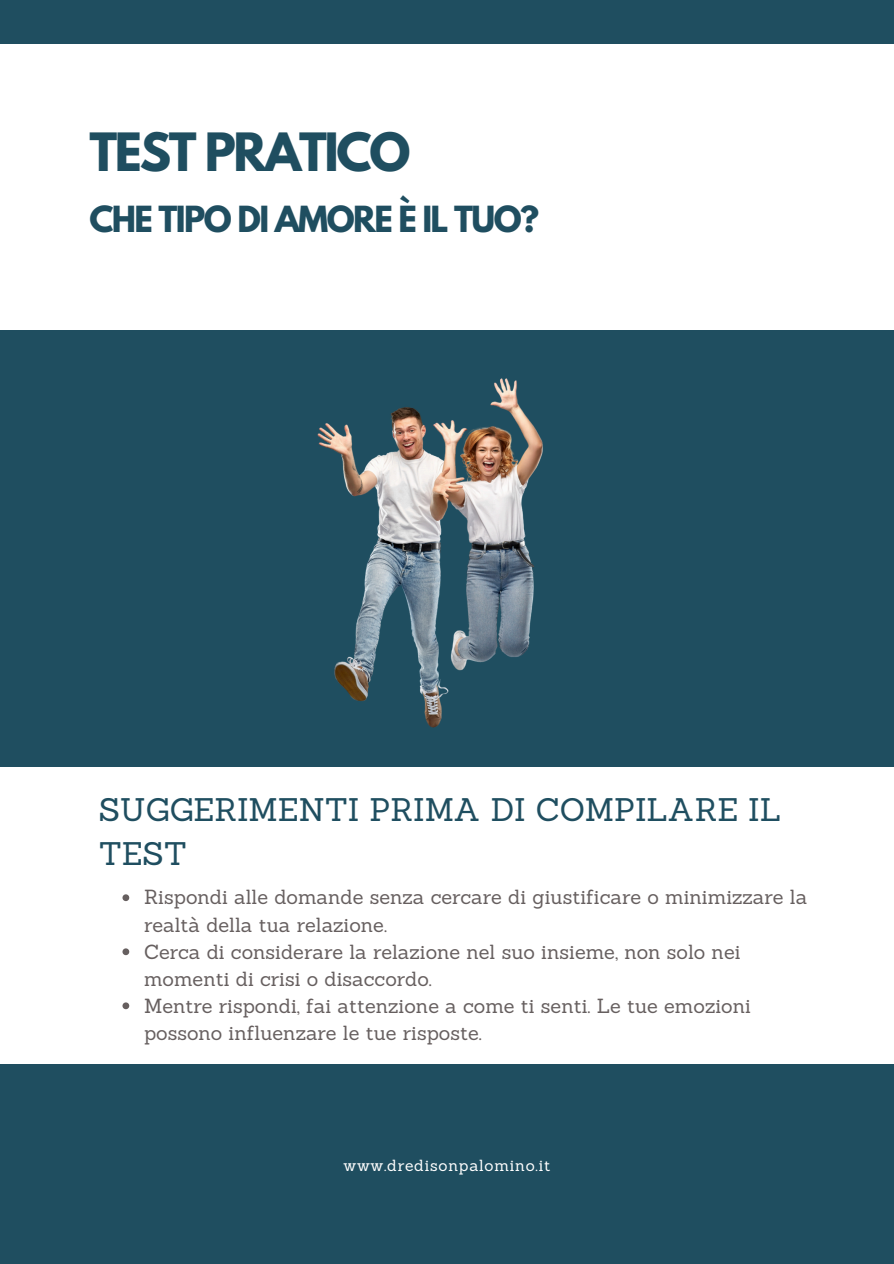
<style>
.page{position:relative;width:894px;height:1264px;background:#fff}
.page>*{position:absolute;margin:0;border:0;box-sizing:border-box;transform-origin:0 0}
.t1{font:700 46.8px "League Spartan";letter-spacing:-.05em;color:#1f4e60}
.t2{font:700 31.95px "League Spartan";letter-spacing:-.05em;color:#1f4e60}
.t3{font:31.8px/44px "Sanchez";color:#1f4e60}
.t4{font:19.95px/27px "Sanchez";color:#665f5f}
.t5{font:15.75px "Sanchez";letter-spacing:.05em;color:#fff}
</style>
<div class="page">
<div style="left:0;top:0;width:893px;height:1263px;background:#1f4e60"></div>
<div style="left:0;top:44px;width:893px;height:285px;background:#fff"></div>
<div style="left:0;top:767px;width:893px;height:297px;background:#fff"></div>
<img style="left:317px;top:378px;width:226px;height:350px">
<svg style="left:122px;top:894px;width:7px;height:7px"></svg>
<svg style="left:122px;top:948px;width:7px;height:7px"></svg>
<svg style="left:122px;top:1002px;width:7px;height:7px"></svg>
<h1 class="t1" style="left:89px;top:129px;width:322px">TEST PRATICO</h1>
<h2 class="t2" style="left:89px;top:203px;width:451px">CHE TIPO DI AMORE È IL TUO?</h2>
<p class="t3" style="left:99px;top:787px;width:683px">SUGGERIMENTI PRIMA DI COMPILARE IL<br>TEST</p>
<p class="t4" style="left:144px;top:883px;width:664px">Rispondi alle domande senza cercare di giustificare o minimizzare la realtà della tua relazione.</p>
<p class="t4" style="left:144px;top:937px;width:598px">Cerca di considerare la relazione nel suo insieme, non solo nei momenti di crisi o disaccordo.</p>
<p class="t4" style="left:144px;top:991px;width:608px">Mentre rispondi, fai attenzione a come ti senti. Le tue emozioni possono influenzare le tue risposte.</p>
<p class="t5" style="left:343px;top:1154px;width:208px">www.dredisonpalomino.it</p>
</div>
